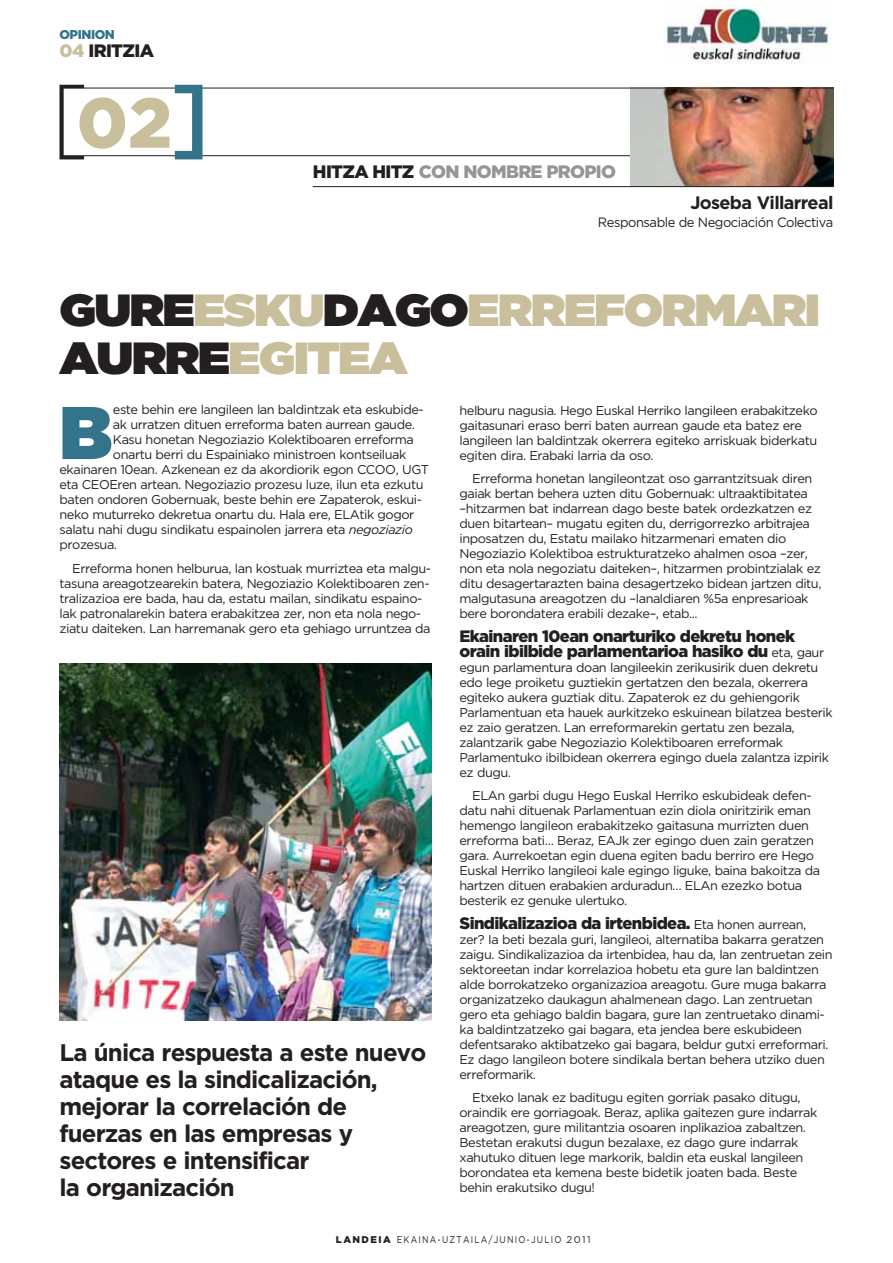
<style>
.page{position:relative;width:893px;height:1263px;background:#fff}
.page>*{position:absolute;margin:0;border:0;box-sizing:border-box;transform-origin:0 0}
.t1{font:74.4px "Gotham Ultra";color:#33748a}
.t2{font:900 70.5px "Gotham";color:#cabf9c}
.t3{font:45px/48px "Gotham Ultra";letter-spacing:-.035em;color:#cabf9c;scale:1.08 1}
.t4{font:700 24px/27px "Gotham";letter-spacing:-.035em;color:#231f20}
.t5{font:900 18px "Gotham";letter-spacing:-.035em;color:#939598}
.t6{font:700 18px "Gotham";letter-spacing:-.035em;color:#231f20}
.t7{font:900 18px "Gotham";letter-spacing:-.035em;color:#231f20}
.t8{font:900 16.5px/15px "Gotham";letter-spacing:-.035em;color:#231f20}
.t9{font:13.5px "Gotham";letter-spacing:-.035em;color:#231f20;scale:.96 1}
.t10{font:12.75px/15px "Gotham";letter-spacing:-.035em;color:#231f20}
.t11{font:900 12.75px "Gotham";letter-spacing:-.035em;color:#33748a}
.t12{font:9.75px "Gotham";letter-spacing:.145em;color:#231f20;scale:.85 1}
.s1{color:#cabf9c}
.s2{font-weight:300;font-size:90px;color:#231f20}
.s3{font-weight:500;font-size:90px;color:#33748a}
.s4{color:#231f20}
.s5{font-family:"Gotham Book Italic OTF"}
.s6{font-weight:400;font-size:12.75px}
.s7{font-weight:900}
</style>
<div class="page">
<hr style="left:62px;top:155px;width:571px;height:1px;background:#231f20">
<img style="left:630px;top:89px;width:203px;height:97px">
<hr style="left:62px;top:88px;width:771px;height:1px;background:#231f20">
<hr style="left:313px;top:186px;width:520px;height:1px;background:#231f20">
<img style="left:60px;top:663px;width:371px;height:357px">
<img style="left:665px;top:4px;width:165px;height:60px">
<p class="t11" style="left:60px;top:30px;width:57px">OPINION</p>
<h3 class="t7" style="left:60px;top:44px;width:96px"><span class="s1">04</span> IRITZIA</h3>
<h2 class="t2" style="left:51px;top:96px;width:161px"><span class="s2">[</span>02<span class="s3">]</span></h2>
<h3 class="t5" style="left:313px;top:165px;width:305px"><span class="s4">HITZA HITZ</span> CON NOMBRE PROPIO</h3>
<h3 class="t6" style="left:690px;top:196px;width:145px">Joseba Villarreal</h3>
<p class="t9" style="left:598px;top:217px;width:247px">Responsable de Negociación Colectiva</p>
<h3 class="t3" style="left:60px;top:290px;width:706px"><span class="s4">GURE</span>ESKU<span class="s4">DAGO</span>ERREFORMARI<br><span class="s4">AURRE</span>EGITEA</h3>
<h1 class="t1" style="left:60px;top:407px;width:54px">B</h1>
<p class="t10" style="left:113px;top:403px;width:312px">este behin ere langileen lan baldintzak eta eskubide-</p>
<p class="t10" style="left:113px;top:418px;width:303px">ak urratzen dituen erreforma baten aurrean gaude.</p>
<p class="t10" style="left:113px;top:433px;width:303px">Kasu honetan Negoziazio Kolektiboaren erreforma</p>
<p class="t10" style="left:113px;top:448px;width:295px">onartu berri du Espainiako ministroen kontseiluak</p>
<p class="t10" style="left:60px;top:463px;width:371px">ekainaren 10ean. Azkenean ez da akordiorik egon CCOO, UGT</p>
<p class="t10" style="left:60px;top:478px;width:365px">eta CEOEren artean. Negoziazio prozesu luze, ilun eta ezkutu</p>
<p class="t10" style="left:60px;top:493px;width:364px">baten ondoren Gobernuak, beste behin ere Zapaterok, eskui-</p>
<p class="t10" style="left:60px;top:508px;width:356px">neko muturreko dekretua onartu du. Hala ere, ELAtik gogor</p>
<p class="t10" style="left:60px;top:523px;width:355px">salatu nahi dugu sindikatu espainolen jarrera eta <span class="s5">negoziazio</span></p>
<p class="t10" style="left:60px;top:538px;width:59px">prozesua.</p>
<p class="t10" style="left:60px;top:561px;width:373px;text-indent:13px">Erreforma honen helburua, lan kostuak murriztea eta malgu&shy;tasuna areagotzearekin batera, Negoziazio Kolektiboaren zen&shy;tralizazioa ere bada, hau da, estatu mailan, sindikatu espaino&shy;lak patronalarekin batera erabakitzea zer, non eta nola nego&shy;ziatu daiteken. Lan harremanak gero eta gehiago urruntzea da</p>
<h3 class="t4" style="left:60px;top:1040px;width:368px">La única respuesta a este nuevo ataque es la sindicalización, mejorar la correlación de fuerzas en las empresas y sectores e intensificar<br>la organización</h3>
<p class="t10" style="left:459px;top:404px;width:360px">helburu nagusia. Hego Euskal Herriko langileen erabakitzeko gaitasunari eraso berri baten aurrean gaude eta batez ere langileen lan baldintzak okerrera egiteko arriskuak biderkatu egiten dira. Erabaki larria da oso.</p>
<p class="t10" style="left:459px;top:472px;width:363px;text-indent:13px">Erreforma honetan langileontzat oso garrantzitsuak diren gaiak bertan behera uzten ditu Gobernuak: ultraaktibitatea –hitzarmen bat indarrean dago beste batek ordezkatzen ez duen bitartean– mugatu egiten du, derrigorrezko arbitrajea inposatzen du, Estatu mailako hitzarmenari ematen dio Negoziazio Kolektiboa estrukturatzeko ahalmen osoa –zer, non eta nola negoziatu daiteken–, hitzarmen probintzialak ez ditu desagertarazten baina desagertzeko bidean jartzen ditu, malgutasuna areagotzen du –lanaldiaren %5a enpresarioak bere borondatera erabili dezake–, etab...</p>
<p class="t8" style="left:459px;top:630px;width:366px">Ekainaren 10ean onarturiko dekretu honek orain ibilbide parlamentarioa hasiko du <span class="s6">eta, gaur</span></p>
<p class="t10" style="left:459px;top:661px;width:375px">egun parlamentura doan langileekin zerikusirik duen dekretu edo lege proiketu guztiekin gertatzen den bezala, okerrera egiteko aukera guztiak ditu. Zapaterok ez du gehiengorik Parlamentuan eta hauek aurkitzeko eskuinean bilatzea besterik ez zaio geratzen. Lan erreformarekin gertatu zen bezala, zalantzarik gabe Negoziazio Kolektiboaren erreformak Parlamentuko ibilbidean okerrera egingo duela zalantza izpirik ez dugu.</p>
<p class="t10" style="left:459px;top:789px;width:362px;text-indent:13px">ELAn garbi dugu Hego Euskal Herriko eskubideak defen&shy;datu nahi dituenak Parlamentuan ezin diola oniritzirik eman hemengo langileon erabakitzeko gaitasuna murrizten duen erreforma bati… Beraz, EAJk zer egingo duen zain geratzen gara. Aurrekoetan egin duena egiten badu berriro ere Hego Euskal Herriko langileoi kale egingo liguke, baina bakoitza da hartzen dituen erabakien arduradun… ELAn ezezko botua besterik ez genuke ulertuko.</p>
<p class="t8" style="left:459px;top:917px;width:348px">Sindikalizazioa da irtenbidea. <span class="s6">Eta honen aurrean,</span></p>
<p class="t10" style="left:459px;top:933px;width:375px">zer? Ia beti bezala guri, langileoi, alternatiba bakarra geratzen zaigu. Sindikalizazioa da irtenbidea, hau da, lan zentruetan zein sektoreetan indar korrelazioa hobetu eta gure lan baldintzen alde borrokatzeko organizazioa areagotu. Gure muga bakarra organizatzeko daukagun ahalmenean dago. Lan zentruetan gero eta gehiago baldin bagara, gure lan zentruetako dinami&shy;ka baldintzatzeko gai bagara, eta jendea bere eskubideen defentsarako aktibatzeko gai bagara, beldur gutxi erreformari.<br>Ez dago langileon botere sindikala bertan behera utziko duen erreformarik.</p>
<p class="t10" style="left:459px;top:1091px;width:359px;text-indent:13px">Etxeko lanak ez baditugu egiten gorriak pasako ditugu, oraindik ere gorriagoak. Beraz, aplika gaitezen gure indarrak areagotzen, gure militantzia osoaren inplikazioa zabaltzen.<br>Bestetan erakutsi dugun bezalaxe, ez dago gure indarrak xahutuko dituen lege markorik, baldin eta euskal langileen borondatea eta kemena beste bidetik joaten bada. Beste behin erakutsiko dugu!</p>
<p class="t12" style="left:336px;top:1235px;width:301px"><span class="s7">LANDEIA</span> EKAINA-UZTAILA/JUNIO-JULIO 2011</p>
</div>
